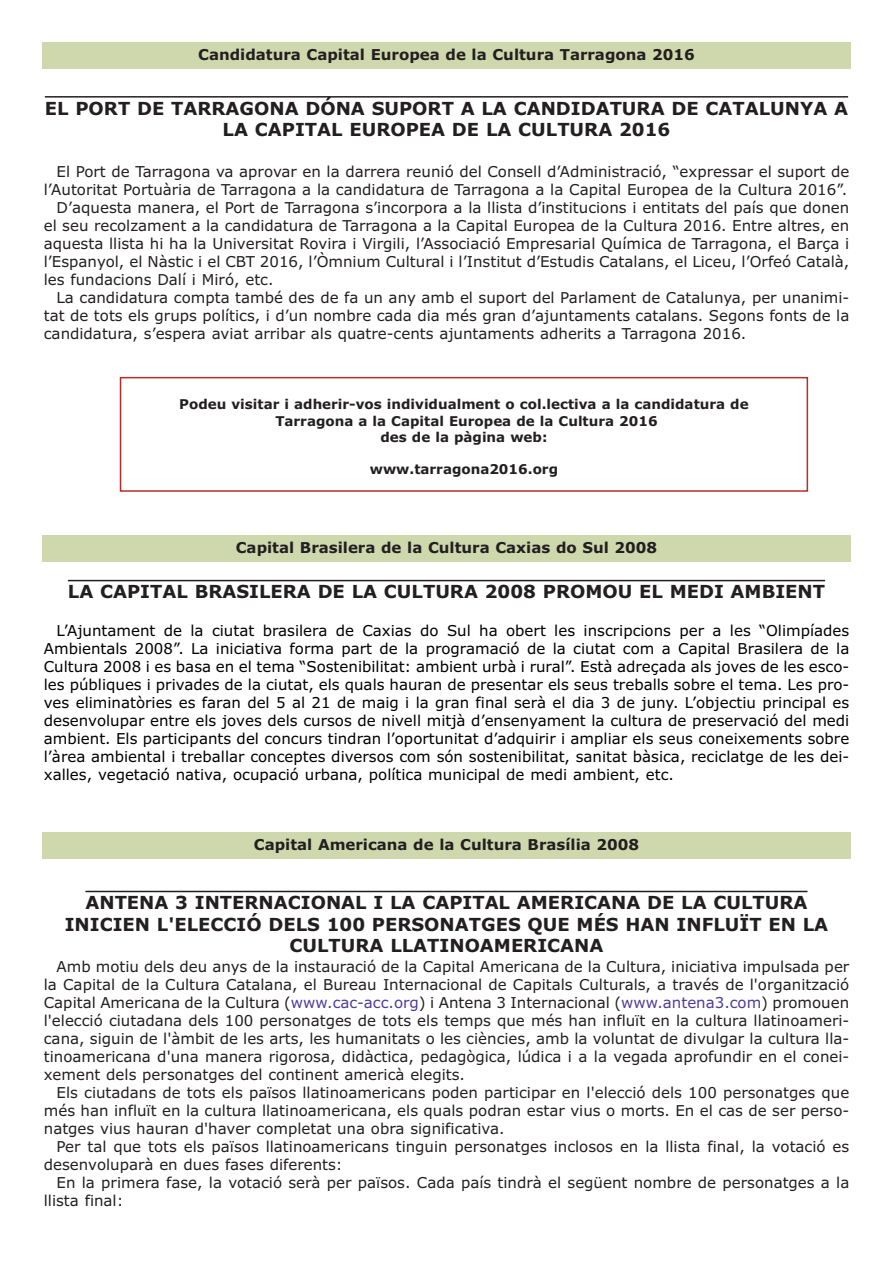
<style>
.page{position:relative;width:893px;height:1263px;background:#fff}
.page>*{position:absolute;margin:0;border:0;box-sizing:border-box;transform-origin:0 0}
.t1{font:700 18px/21.6px "Verdana";color:#231f20;text-align:center}
.t2{font:15px/18px "Verdana";color:#231f20;text-align:justify}
.t3{font:15px/18px "Verdana";color:#000;text-align:justify}
.t4{font:700 15px "Verdana";color:#231f20}
.t5{font:700 13.5px/16.2px "Verdana";color:#231f20;text-align:center}
.s1{color:#4e3c98}
</style>
<div class="page">
<div style="left:42px;top:43px;width:808px;height:26px;background:#cfd8ad"></div>
<hr style="left:45px;top:96px;width:803px;height:2px;background:#231f20">
<div style="left:42px;top:536px;width:808px;height:26px;background:#cfd8ad"></div>
<hr style="left:68px;top:580px;width:757px;height:1px;background:#231f20">
<div style="left:42px;top:833px;width:808px;height:26px;background:#cfd8ad"></div>
<hr style="left:85px;top:891px;width:722px;height:1px;background:#231f20">
<div style="left:120px;top:377px;width:688px;height:115px;border:2px solid #b52e28"></div>
<p class="t4" style="left:198px;top:49px;width:498px">Candidatura Capital Europea de la Cultura Tarragona 2016</p>
<p class="t1" style="left:45px;top:99px;width:804px">EL PORT DE TARRAGONA DÓNA SUPORT A LA CANDIDATURA DE CATALUNYA A<br>LA CAPITAL EUROPEA DE LA CULTURA 2016</p>
<p class="t2" style="left:57px;top:164px;width:794px">El Port de Tarragona va aprovar en la darrera reunió del Consell d’Administració, “expressar el suport de</p>
<p class="t2" style="left:44px;top:182px;width:804px">l’Autoritat Portuària de Tarragona a la candidatura de Tarragona a la Capital Europea de la Cultura 2016”.</p>
<p class="t2" style="left:57px;top:200px;width:794px">D’aquesta manera, el Port de Tarragona s’incorpora a la llista d’institucions i entitats del país que donen</p>
<p class="t2" style="left:44px;top:218px;width:807px">el seu recolzament a la candidatura de Tarragona a la Capital Europea de la Cultura 2016. Entre altres, en</p>
<p class="t2" style="left:44px;top:236px;width:807px">aquesta llista hi ha la Universitat Rovira i Virgili, l’Associació Empresarial Química de Tarragona, el Barça i</p>
<p class="t2" style="left:44px;top:254px;width:807px">l’Espanyol, el Nàstic i el CBT 2016, l’Òmnium Cultural i l’Institut d’Estudis Catalans, el Liceu, l’Orfeó Català,</p>
<p class="t2" style="left:44px;top:272px;width:231px">les fundacions Dalí i Miró, etc.</p>
<p class="t2" style="left:57px;top:290px;width:794px">La candidatura compta també des de fa un any amb el suport del Parlament de Catalunya, per unanimi-</p>
<p class="t2" style="left:44px;top:308px;width:807px">tat de tots els grups polítics, i d’un nombre cada dia més gran d’ajuntaments catalans. Segons fonts de la</p>
<p class="t2" style="left:44px;top:326px;width:704px">candidatura, s’espera aviat arribar als quatre-cents ajuntaments adherits a Tarragona 2016.</p>
<p class="t5" style="left:179px;top:398px;width:571px">Podeu visitar i adherir-vos individualment o col.lectiva a la candidatura de<br>Tarragona a la Capital Europea de la Cultura 2016<br>des de la pàgina web:</p>
<p class="t5" style="left:370px;top:462px;width:190px">www.tarragona2016.org</p>
<p class="t4" style="left:236px;top:542px;width:423px">Capital Brasilera de la Cultura Caxias do Sul 2008</p>
<p class="t1" style="left:68px;top:583px;width:758px">LA CAPITAL BRASILERA DE LA CULTURA 2008 PROMOU EL MEDI AMBIENT</p>
<p class="t3" style="left:44px;top:623px;width:807px;text-indent:13px">L’Ajuntament de la ciutat brasilera de Caxias do Sul ha obert les inscripcions per a les “Olimpíades Ambientals 2008”. La iniciativa forma part de la programació de la ciutat com a Capital Brasilera de la Cultura 2008 i es basa en el tema “Sostenibilitat: ambient urbà i rural”. Està adreçada als joves de les esco&shy;les públiques i privades de la ciutat, els quals hauran de presentar els seus treballs sobre el tema. Les pro&shy;ves eliminatòries es faran del 5 al 21 de maig i la gran final serà el dia 3 de juny. L’objectiu principal es desenvolupar entre els joves dels cursos de nivell mitjà d’ensenyament la cultura de preservació del medi ambient. Els participants del concurs tindran l’oportunitat d’adquirir i ampliar els seus coneixements sobre l’àrea ambiental i treballar conceptes diversos com són sostenibilitat, sanitat bàsica, reciclatge de les dei&shy;xalles, vegetació nativa, ocupació urbana, política municipal de medi ambient, etc.</p>
<p class="t4" style="left:254px;top:839px;width:387px">Capital Americana de la Cultura Brasília 2008</p>
<p class="t1" style="left:65px;top:893px;width:764px">ANTENA 3 INTERNACIONAL I LA CAPITAL AMERICANA DE LA CULTURA<br>INICIEN L'ELECCIÓ DELS 100 PERSONATGES QUE MÉS HAN INFLUÏT EN LA<br>CULTURA LLATINOAMERICANA</p>
<p class="t2" style="left:44px;top:959px;width:807px;text-indent:13px">Amb motiu dels deu anys de la instauració de la Capital Americana de la Cultura, iniciativa impulsada per la Capital de la Cultura Catalana, el Bureau Internacional de Capitals Culturals, a través de l'organització Capital Americana de la Cultura (<span class="s1">www.cac-acc.org</span>) i Antena 3 Internacional (<span class="s1">www.antena3.com</span>) promouen l'elecció ciutadana dels 100 personatges de tots els temps que més han influït en la cultura llatinoameri&shy;cana, siguin de l'àmbit de les arts, les humanitats o les ciències, amb la voluntat de divulgar la cultura lla&shy;tinoamericana d'una manera rigorosa, didàctica, pedagògica, lúdica i a la vegada aprofundir en el conei&shy;xement dels personatges del continent americà elegits.</p>
<p class="t2" style="left:44px;top:1085px;width:807px;text-indent:13px">Els ciutadans de tots els països llatinoamericans poden participar en l'elecció dels 100 personatges que més han influït en la cultura llatinoamericana, els quals podran estar vius o morts. En el cas de ser perso&shy;natges vius hauran d'haver completat una obra significativa.</p>
<p class="t2" style="left:44px;top:1139px;width:807px;text-indent:13px">Per tal que tots els països llatinoamericans tinguin personatges inclosos en la llista final, la votació es desenvoluparà en dues fases diferents:</p>
<p class="t2" style="left:44px;top:1175px;width:807px;text-indent:13px">En la primera fase, la votació serà per països. Cada país tindrà el següent nombre de personatges a la llista final:</p>
</div>
